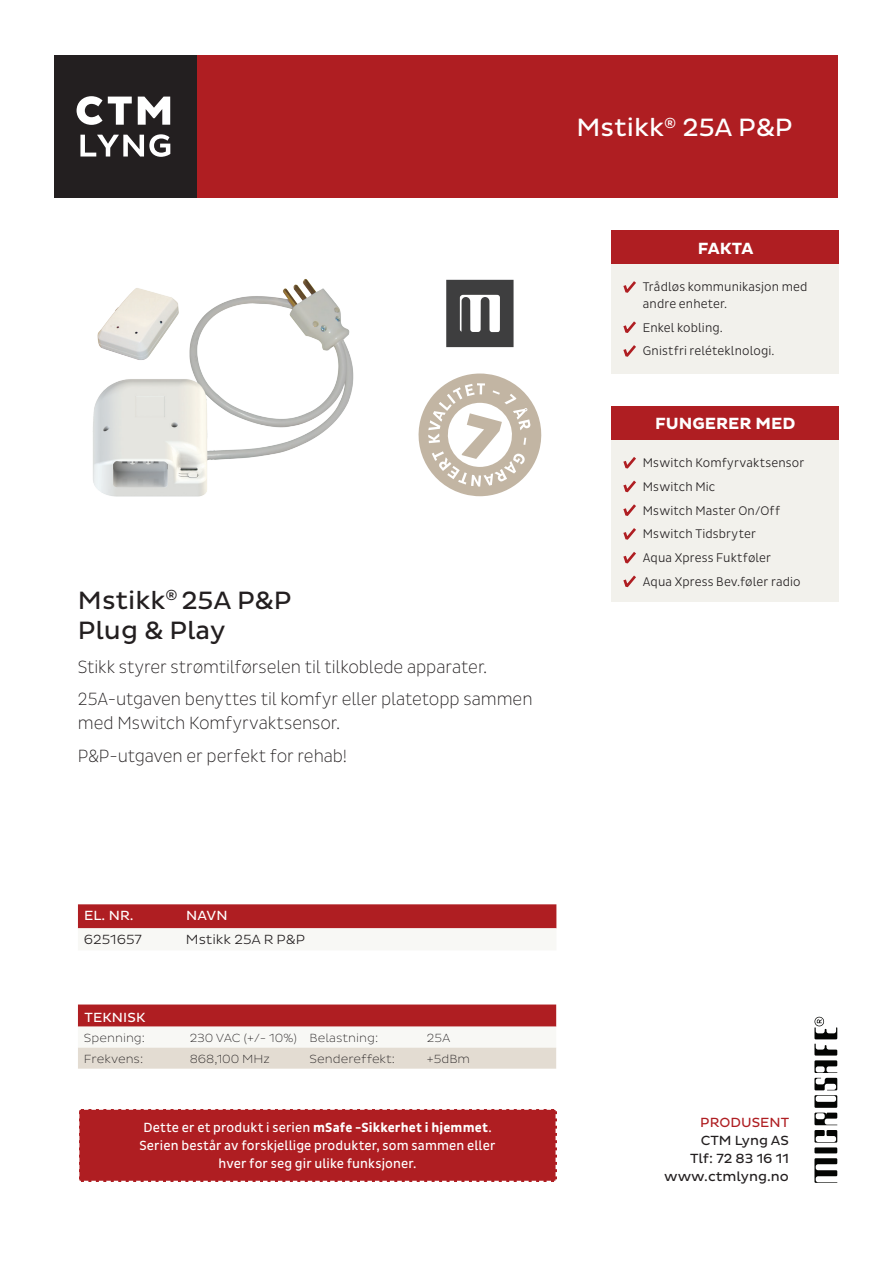
<style>
.page{position:relative;width:893px;height:1263px;background:#fff}
.page>*{position:absolute;margin:0;border:0;box-sizing:border-box;transform-origin:0 0}
.t1{font:25.5px "Pluto Sans";color:#231f20}
.t2{font:25.5px "Pluto Sans";color:#fff}
.t3{font:300 18px/24px "Pluto Sans Cond Ex";letter-spacing:-.005em;color:#231f20}
.t4{font:700 16.5px "Pluto Sans";color:#fff}
.t5{font:13.5px/18px "Pluto Sans Cond";letter-spacing:.01em;color:#fff;text-align:center}
.t6{font:13.5px "Pluto Sans";color:#231f20}
.t7{font:300 13.5px "Pluto Sans";color:#231f20}
.t8{font:13.5px "Pluto Sans";letter-spacing:.015em;color:#fff}
.t9{font:13.5px "Pluto Sans";letter-spacing:.005em;color:#af1e22}
.t10{font:300 12.75px/16.5px "Pluto Sans Cond";letter-spacing:.01em;color:#231f20}
.t11{font:200 12px "Pluto Sans";color:#231f20}
.s1{font-weight:700}
</style>
<div class="page">
<img style="left:93px;top:279px;width:261px;height:218px">
<div style="left:612px;top:237px;width:227px;height:136px;background:#f2f1ec"></div>
<div style="left:54px;top:55px;width:784px;height:143px;background:#af1e22"></div>
<svg style="left:78px;top:904px;width:478px;height:25px;background:#b2282c"></svg>
<div style="left:54px;top:55px;width:143px;height:143px;background:#231f20"></div>
<svg style="left:77px;top:96px;width:93px;height:61px"></svg>
<svg style="left:78px;top:1004px;width:478px;height:65px"></svg>
<svg style="left:418px;top:373px;width:124px;height:123px"></svg>
<div style="left:612px;top:231px;width:227px;height:33px;background:#af1e22"></div>
<svg style="left:623px;top:281px;width:13px;height:12px"></svg>
<svg style="left:623px;top:321px;width:13px;height:36px"></svg>
<svg style="left:814px;top:1017px;width:23px;height:166px"></svg>
<svg style="left:446px;top:280px;width:68px;height:67px"></svg>
<div style="left:79px;top:1109px;width:478px;height:73px;background:#af1e22"></div>
<div style="left:612px;top:413px;width:227px;height:189px;background:#f2f1ec"></div>
<div style="left:612px;top:406px;width:227px;height:34px;background:#af1e22"></div>
<svg style="left:623px;top:457px;width:13px;height:131px"></svg>
<p class="t1" style="left:78px;top:586px;width:215px">Mstikk<sup>®</sup> 25A P&amp;P</p>
<p class="t1" style="left:78px;top:616px;width:149px">Plug &amp; Play</p>
<p class="t3" style="left:78px;top:655px;width:411px">Stikk styrer strømtilførselen til tilkoblede apparater.</p>
<p class="t3" style="left:78px;top:687px;width:456px">25A-utgaven benyttes til komfyr eller platetopp sammen med Mswitch Komfyrvaktsensor.</p>
<p class="t3" style="left:78px;top:744px;width:271px">P&amp;P-utgaven er perfekt for rehab!</p>
<p class="t2" style="left:576px;top:113px;width:218px">Mstikk<sup>®</sup> 25A P&amp;P</p>
<p class="t4" style="left:698px;top:239px;width:57px">FAKTA</p>
<p class="t10" style="left:643px;top:279px;width:166px">Trådløs kommunikasjon med andre enheter.</p>
<p class="t10" style="left:643px;top:319px;width:82px">Enkel kobling.</p>
<p class="t10" style="left:643px;top:343px;width:133px">Gnistfri reléteklnologi.</p>
<p class="t4" style="left:655px;top:414px;width:142px">FUNGERER MED</p>
<p class="t10" style="left:643px;top:455px;width:163px">Mswitch Komfyrvaktsensor</p>
<p class="t10" style="left:643px;top:478px;width:74px">Mswitch Mic</p>
<p class="t10" style="left:643px;top:502px;width:139px">Mswitch Master On/Off</p>
<p class="t10" style="left:643px;top:526px;width:115px">Mswitch Tidsbryter</p>
<p class="t10" style="left:643px;top:550px;width:130px">Aqua Xpress Fuktføler</p>
<p class="t10" style="left:643px;top:573px;width:159px">Aqua Xpress Bev.føler radio</p>
<p class="t8" style="left:84px;top:908px;width:51px">EL. NR.</p>
<p class="t8" style="left:186px;top:908px;width:43px">NAVN</p>
<p class="t7" style="left:84px;top:932px;width:59px">6251657</p>
<p class="t7" style="left:186px;top:932px;width:120px">Mstikk 25A R P&amp;P</p>
<p class="t8" style="left:84px;top:1010px;width:63px">TEKNISK</p>
<p class="t11" style="left:84px;top:1031px;width:63px">Spenning:</p>
<p class="t11" style="left:190px;top:1031px;width:109px">230 VAC (+/- 10%)</p>
<p class="t11" style="left:310px;top:1031px;width:70px">Belastning:</p>
<p class="t11" style="left:427px;top:1031px;width:25px">25A</p>
<p class="t11" style="left:84px;top:1052px;width:61px">Frekvens:</p>
<p class="t11" style="left:190px;top:1052px;width:82px">868,100 MHz</p>
<p class="t11" style="left:310px;top:1052px;width:87px">Sendereffekt:</p>
<p class="t11" style="left:427px;top:1052px;width:45px">+5dBm</p>
<p class="t5" style="left:140px;top:1119px;width:357px">Dette er et produkt i serien <span class="s1">mSafe -Sikkerhet i hjemmet</span>.<br>Serien består av forskjellige produkter, som sammen eller hver for seg gir ulike funksjoner.</p>
<p class="t9" style="left:700px;top:1115px;width:90px">PRODUSENT</p>
<p class="t6" style="left:701px;top:1133px;width:90px">CTM Lyng AS</p>
<p class="t6" style="left:690px;top:1151px;width:100px">Tlf: 72 83 16 11</p>
<p class="t6" style="left:664px;top:1169px;width:126px">www.ctmlyng.no</p>
</div>
